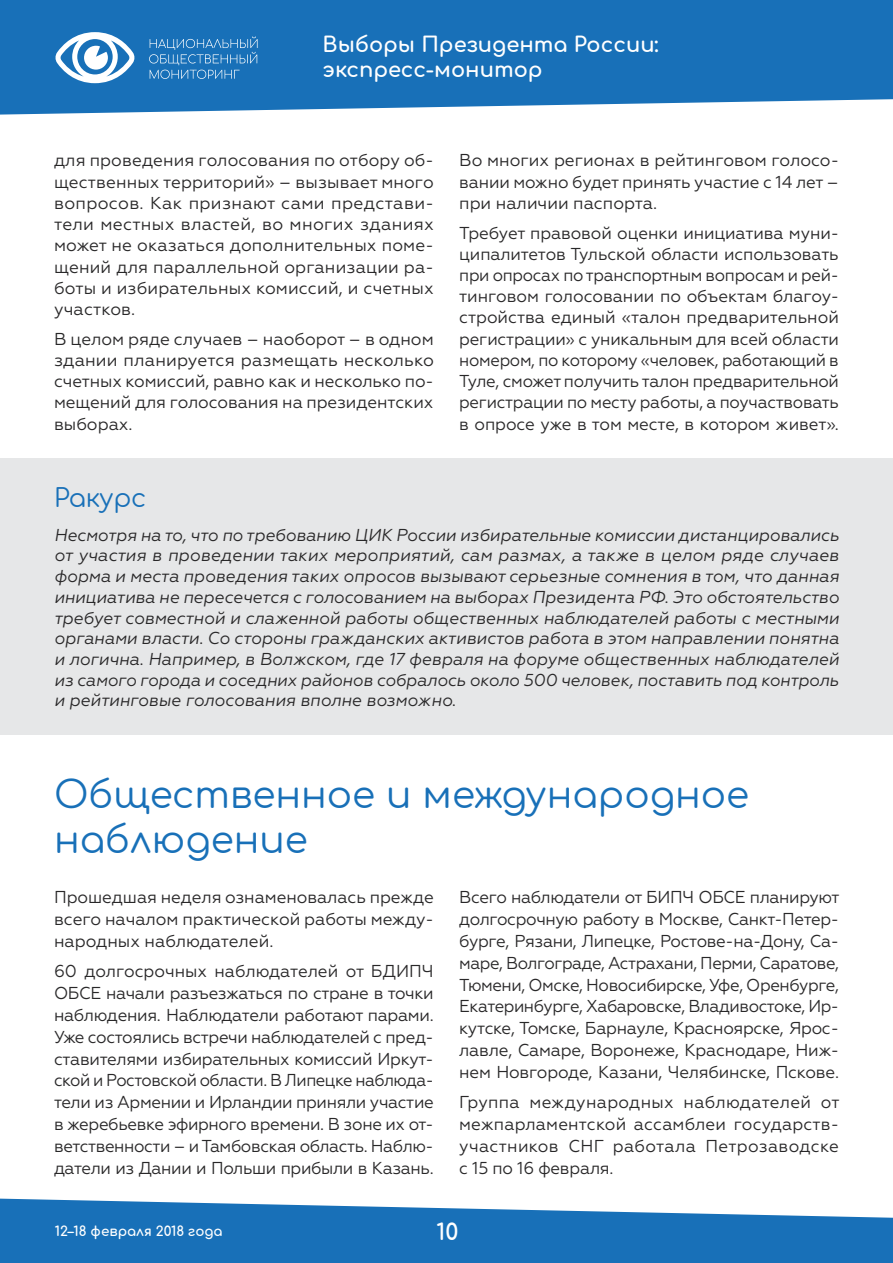
<style>
.page{position:relative;width:893px;height:1263px;background:#fff}
.page>*{position:absolute;margin:0;border:0;box-sizing:border-box;transform-origin:0 0}
.t1{font:37.5px/45px "Comfortaa";color:#1870b8}
.t2{font:25.5px "Comfortaa";letter-spacing:-.01em;color:#1870b8}
.t3{font:700 22.5px "Comfortaa";color:#fff}
.t4{font:700 21px/25.2px "Comfortaa";color:#fff}
.t5{font:17.25px/21.1px "Geometria";letter-spacing:-.005em;color:#292829;text-align:justify}
.t6{font:italic 17.25px/20.7px "Geometria";color:#292829;text-align:justify}
.t7{font:700 13.5px "Comfortaa";color:#fff}
</style>
<div class="page">
<svg style="left:0;top:0;width:893px;height:115px;background:#297bbd"></svg>
<svg style="left:149px;top:36px;width:109px;height:43px;background:#3481c0"></svg>
<svg style="left:55px;top:32px;width:80px;height:51px"></svg>
<div style="left:0;top:458px;width:893px;height:276px;background:#e6e7e8"></div>
<svg style="left:0;top:1198px;width:893px;height:65px;background:#3c86c3"></svg>
<p class="t4" style="left:323px;top:30px;width:338px">Выборы Президента России: экспресс-монитор</p>
<p class="t5" style="left:54px;top:150px;width:381px">для проведения голосования по отбору об&shy;щественных территорий» – вызывает много вопросов. Как признают сами представи&shy;тели местных властей, во многих зданиях может не оказаться дополнительных поме&shy;щений для параллельной организации ра&shy;боты и избирательных комиссий, и счетных участков.</p>
<p class="t5" style="left:54px;top:328px;width:381px">В целом ряде случаев – наоборот – в одном здании планируется размещать несколько счетных комиссий, равно как и несколько по&shy;мещений для голосования на президентских выборах.</p>
<p class="t5" style="left:459px;top:150px;width:381px">Во многих регионах в рейтинговом голосо&shy;вании можно будет принять участие с 14 лет – при наличии паспорта.</p>
<p class="t5" style="left:459px;top:222px;width:381px">Требует правовой оценки инициатива муни&shy;ципалитетов Тульской области использовать при опросах по транспортным вопросам и рей&shy;тинговом голосовании по объектам благоу&shy;стройства единый «талон предварительной регистрации» с уникальным для всей области номером, по которому «человек, работающий в Туле, сможет получить талон предварительной регистрации по месту работы, а поучаствовать в опросе уже в том месте, в котором живет».</p>
<h2 class="t2" style="left:54px;top:475px;width:94px">Ракурс</h2>
<p class="t6" style="left:54px;top:524px;width:787px">Несмотря на то, что по требованию ЦИК России избирательные комиссии дистанцировались от участия в проведении таких мероприятий, сам размах, а также в целом ряде случаев форма и места проведения таких опросов вызывают серьезные сомнения в том, что данная инициатива не пересечется с голосованием на выборах Президента РФ. Это обстоятельство требует совместной и слаженной работы общественных наблюдателей работы с местными органами власти. Со стороны гражданских активистов работа в этом направлении понятна и логична. Например, в Волжском, где 17 февраля на форуме общественных наблюдателей из самого города и соседних районов собралось около 500 человек, поставить под контроль и рейтинговые голосования вполне возможно.</p>
<h1 class="t1" style="left:54px;top:767px;width:697px">Общественное и международное наблюдение</h1>
<p class="t5" style="left:54px;top:886px;width:381px;line-height:21.9px">Прошедшая неделя ознаменовалась прежде всего началом практической работы между&shy;народных наблюдателей.</p>
<p class="t5" style="left:54px;top:960px;width:381px;line-height:21.9px">60 долгосрочных наблюдателей от БДИПЧ ОБСЕ начали разъезжаться по стране в точки наблюдения. Наблюдатели работают парами.<br>Уже состоялись встречи наблюдателей с пред&shy;ставителями избирательных комиссий Иркут&shy;ской и Ростовской области. В Липецке наблюда&shy;тели из Армении и Ирландии приняли участие в жеребьевке эфирного времени. В зоне их от&shy;ветственности – и Тамбовская область. Наблю&shy;датели из Дании и Польши прибыли в Казань.</p>
<p class="t5" style="left:459px;top:886px;width:382px;line-height:21.9px">Всего наблюдатели от БИПЧ ОБСЕ планируют долгосрочную работу в Москве, Санкт-Петер&shy;бурге, Рязани, Липецке, Ростове-на-Дону, Са&shy;маре, Волгограде, Астрахани, Перми, Саратове, Тюмени, Омске, Новосибирске, Уфе, Оренбурге, Екатеринбурге, Хабаровске, Владивостоке, Ир&shy;кутске, Томске, Барнауле, Красноярске, Ярос&shy;лавле, Самаре, Воронеже, Краснодаре, Ниж&shy;нем Новгороде, Казани, Челябинске, Пскове.</p>
<p class="t5" style="left:459px;top:1091px;width:382px;line-height:21.9px">Группа международных наблюдателей от межпарламентской ассамблеи государств&shy;участников СНГ работала Петрозаводске с 15 по 16 февраля.</p>
<p class="t7" style="left:55px;top:1219px;width:169px">12–18 февраля 2018 года</p>
<h3 class="t3" style="left:437px;top:1211px;width:23px">10</h3>
</div>
